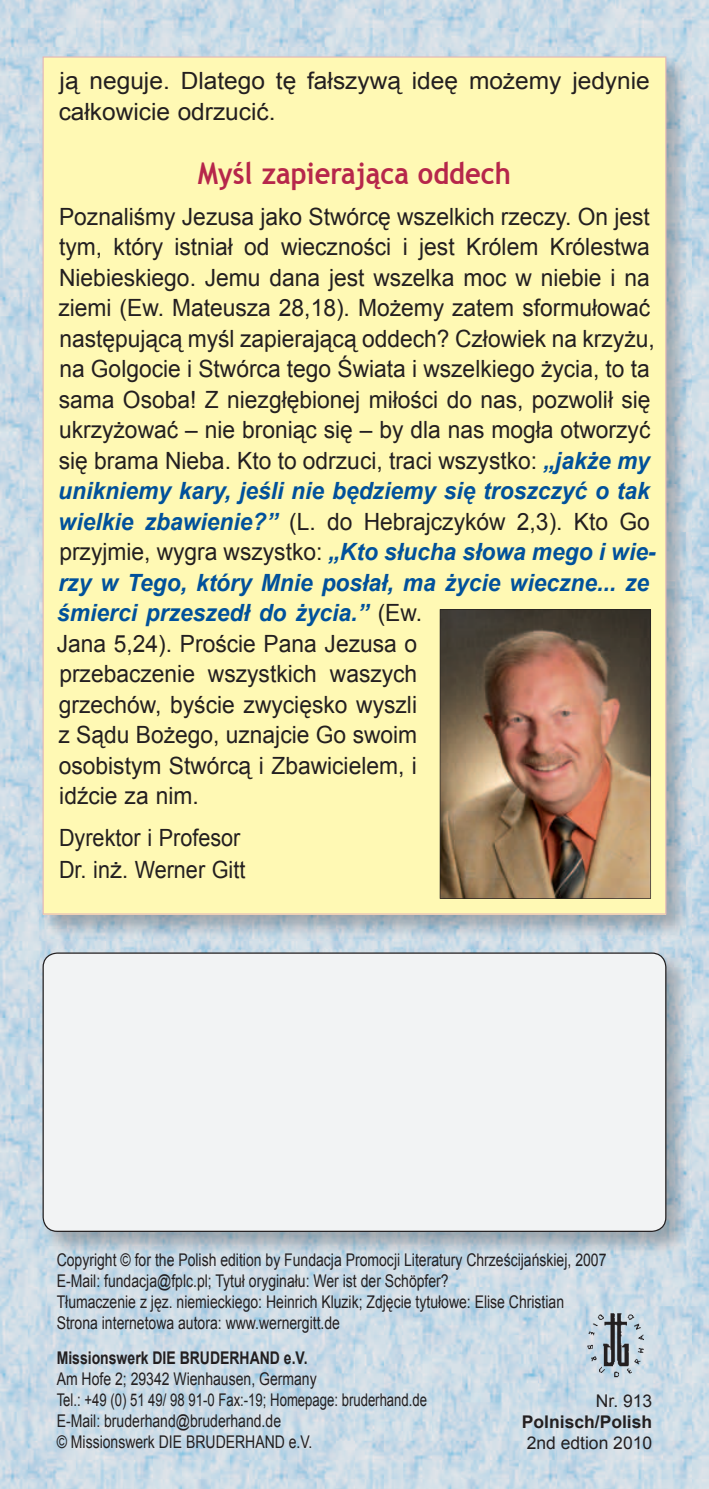
<style>
.page{position:relative;width:709px;height:1489px;background:#fff}
.page>*{position:absolute;margin:0;border:0;box-sizing:border-box;transform-origin:0 0}
.t1{font:700 30px "Trebuchet MS";color:#b6274b;scale:.91 1}
.t2{font:23.75px/30.5px "Arial";color:#231f20;scale:.96 1}
.t3{font:23.75px/31.2px "Arial";color:#231f20}
.t4{font:23.75px/31.2px "Arial";color:#231f20;scale:.91 1}
.t5{font:17.5px/21px "Arial";color:#231f20;scale:.8 1}
.t6{font:700 17.5px "Arial";color:#231f20;scale:.8 1}
.t7{font:17.5px "Arial";color:#231f20}
.t8{font:700 17.5px "Arial";color:#231f20}
.s1{font-weight:700;font-style:italic;color:#01519b}
</style>
<div class="page">
<img style="left:0;top:0;width:709px;height:1488px">
<img style="left:40px;top:949px;width:650px;height:306px">
<div style="left:42px;top:952px;width:624px;height:279px;background:#f2f3f4"></div>
<img style="left:560px;top:54px;width:130px;height:884px">
<img style="left:40px;top:583px;width:521px;height:355px">
<div style="left:43px;top:56px;width:623px;height:858px;background:#fff9b4"></div>
<img style="left:440px;top:609px;width:211px;height:289px">
<img style="left:585px;top:1309px;width:61px;height:69px">
<p class="t3" style="left:59px;top:65px;width:592px">ją ne guje. Dla tego tę fał szywą ideę mo żemy je dy nie całko wicie od rzu cić.</p>
<p class="t1" style="left:198px;top:154px;width:345px">Myśl za pie ra jąca od dech</p>
<p class="t2" style="left:57px;top:201px;width:625px">Po znali śmy Je zusa jako Stwórcę wszel kich rze czy. On jest tym, który ist niał od wiecz ności i jest Kró lem Króle stwa Nie bie skiego. Jemu dana jest wszelka moc w nie bie i na ziemi (Ew. Mate usza 28,18). Mo żemy za tem sfor muło wać nastę pu jącą myśl za pie ra jącą od dech? Czło wiek na krzyżu, na Gol gocie i Stwórca tego Świata i wszel kiego życia, to ta sama Osoba! Z nie zgłę bio nej mi ło ści do nas, po zwo lił się ukrzy żo wać – nie bro niąc się – by dla nas mo gła otwo rzyć się brama Nieba. Kto to od rzuci, traci wszystko: <span class="s1">„jakże my unik niemy kary, je śli nie bę dziemy się trosz czyć o tak wiel kie zba wie nie?”</span> (L. do He brajczy ków 2,3). Kto Go przyj mie, wy gra wszystko: <span class="s1">„Kto słu cha słowa mego i wie&shy;rzy w Tego, który Mnie po słał, ma ży cie wieczne... ze śmierci prze szedł do życia.”</span> (Ew.<br>Jana 5,24). Pro ście Pana Je zusa o<br>przeba cze nie wszyst kich wa szych<br>grze chów, by ście zwy cię sko wy szli<br>z Sądu Bo żego, uznaj cie Go swoim<br>oso bi stym Stwórcą i Zba wi cie lem, i<br>idź cie za nim.</p>
<p class="t4" style="left:59px;top:822px;width:206px">Dy rek tor i Pro fe sor<br>Dr. inż. Werner Gitt</p>
<p class="t5" style="left:57px;top:1249px;width:688px">Copyright © for the Polish edition by Fundacja Promocji Literatury Chrześcijańskiej, 2007<br>E-Mail: fundacja@fplc.pl; Tytuł oryginału: Wer ist der Schöpfer?<br>Tłumaczenie z jęz. niemieckiego: Heinrich Kluzik; Zdjęcie tytułowe: Elise Christian Strona internetowa autora: www.wernergitt.de</p>
<p class="t6" style="left:57px;top:1346px;width:315px">Missionswerk DIE BRUDERHAND e.V.</p>
<p class="t5" style="left:57px;top:1368px;width:464px">Am Hofe 2; 29342 Wienhausen, Germany<br>Tel.: +49 (0) 51 49/ 98 91-0 Fax:-19; Homepage: bruderhand.de E-Mail: bruderhand@bruderhand.de<br>© Missionswerk DIE BRUDERHAND e.V.</p>
<p class="t7" style="left:596px;top:1389px;width:58px">Nr. 913</p>
<p class="t8" style="left:522px;top:1409px;width:132px">Polnisch/Polish</p>
<p class="t7" style="left:526px;top:1431px;width:127px">2nd edtion 2010</p>
</div>
